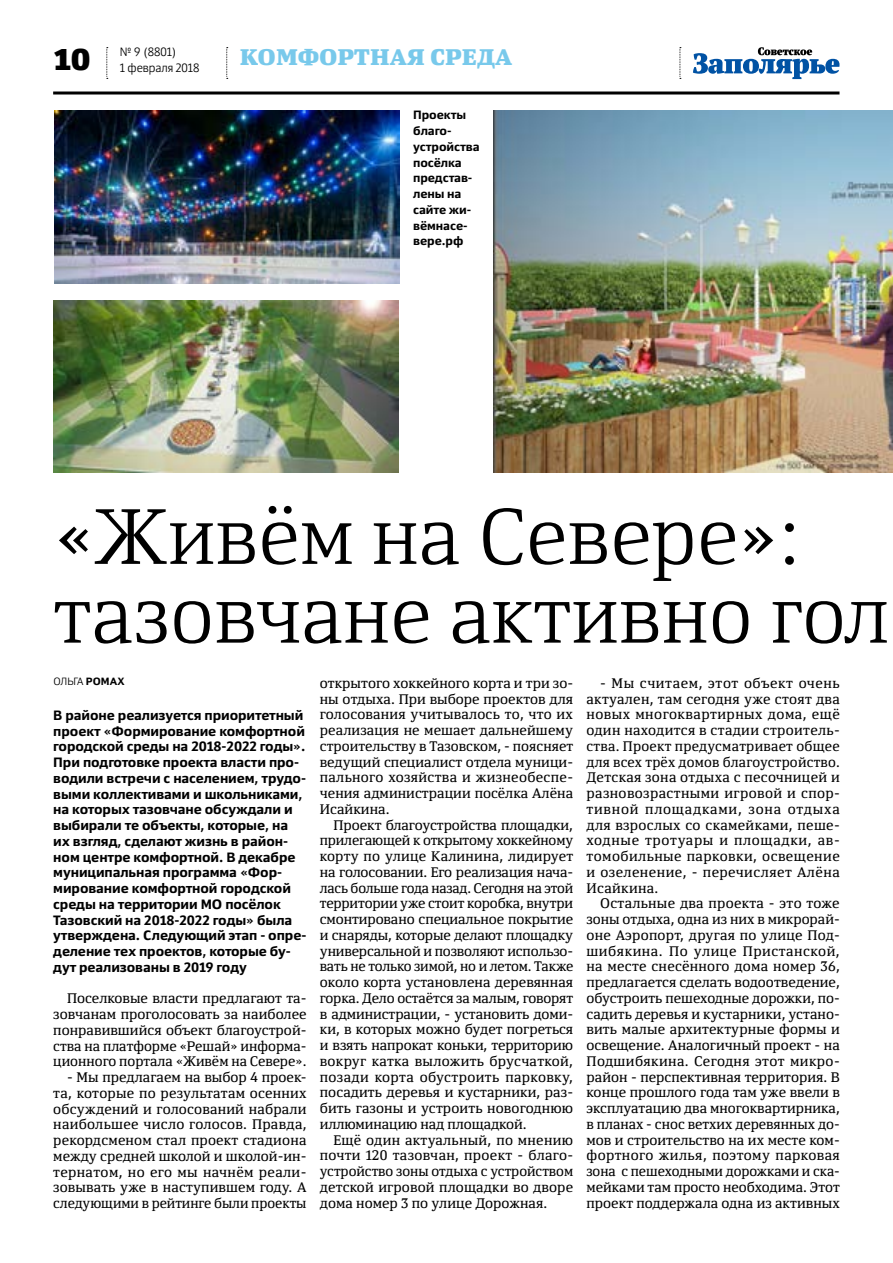
<style>
.page{position:relative;width:893px;height:1263px;background:#fff}
.page>*{position:absolute;margin:0;border:0;box-sizing:border-box;transform-origin:0 0}
.t1{font:300 78px/78.8px "Yefimov Serif";letter-spacing:-.005em;color:#000}
.t2{font:900 30px "Yefimov Sans";color:#000}
.t3{font:900 22.5px "Yefimov Serif";letter-spacing:.005em;color:#78c9eb}
.t4{font:13.8px/15.8px "Yefimov Serif";letter-spacing:.005em;color:#000;text-align:justify}
.t5{font:700 13.5px/15.8px "Yefimov Sans";letter-spacing:-.005em;color:#000}
.t6{font:700 12px/15.8px "Yefimov Sans";letter-spacing:-.005em;color:#000}
.t7{font:300 12px/15.8px "Yefimov Sans";letter-spacing:-.005em;color:#000}
.t8{font:300 10.5px "Yefimov Sans";letter-spacing:-.01em;color:#000}
.s1{font-weight:700}
</style>
<div class="page">
<svg style="left:106px;top:47px;width:2px;height:32px"></svg>
<svg style="left:679px;top:47px;width:2px;height:32px"></svg>
<svg style="left:226px;top:47px;width:2px;height:32px"></svg>
<hr style="left:53px;top:91px;width:786px;height:3px;background:#000">
<svg style="left:693px;top:47px;width:146px;height:32px"></svg>
<img style="left:493px;top:111px;width:400px;height:361px">
<img style="left:54px;top:110px;width:346px;height:173px">
<img style="left:53px;top:301px;width:346px;height:171px">
<h2 class="t2" style="left:53px;top:40px;width:39px">10</h2>
<p class="t7" style="left:120px;top:44px;width:81px">№ 9 (8801)<br>1 февраля 2018</p>
<h3 class="t3" style="left:240px;top:42px;width:274px">КОМФОРТНАЯ СРЕДА</h3>
<p class="t6" style="left:413px;top:107px;width:68px">Проекты благо&shy;устройства посёлка представ&shy;лены на сайте жи&shy;вёмнасе&shy;вере.рф</p>
<h1 class="t1" style="left:53px;top:497px;width:838px">«Живём на Севере»: тазовчане активно гол</h1>
<p class="t4" style="left:320px;top:675px;width:255px">открытого хоккейного корта и три зо&shy;ны отдыха. При выборе проектов для голосования учитывалось то, что их реализация не мешает дальнейшему строительству в Тазовском, - поясняет ведущий специалист отдела муници&shy;пального хозяйства и жизнеобеспе&shy;чения администрации посёлка Алёна Исайкина.</p>
<p class="t4" style="left:320px;top:817px;width:255px;text-indent:14px">Проект благоустройства площадки, прилегающей к открытому хоккейному корту по улице Калинина, лидирует на голосовании. Его реализация нача&shy;лась больше года назад. Сегодня на этой территории уже стоит коробка, внутри смонтировано специальное покрытие и снаряды, которые делают площадку универсальной и позволяют использо&shy;вать не только зимой, но и летом. Также около корта установлена деревянная горка. Дело остаётся за малым, говорят в администрации, - установить доми&shy;ки, в которых можно будет погреться и взять напрокат коньки, территорию вокруг катка выложить брусчаткой, позади корта обустроить парковку, посадить деревья и кустарники, раз&shy;бить газоны и устроить новогоднюю иллюминацию над площадкой.</p>
<p class="t4" style="left:320px;top:1132px;width:255px;text-indent:14px">Ещё один актуальный, по мнению почти 120 тазовчан, проект - благо&shy;устройство зоны отдыха с устройством детской игровой площадки во дворе дома номер 3 по улице Дорожная.</p>
<p class="t4" style="left:586px;top:675px;width:255px;text-indent:14px">- Мы считаем, этот объект очень актуален, там сегодня уже стоят два новых многоквартирных дома, ещё один находится в стадии строитель&shy;ства. Проект предусматривает общее для всех трёх домов благоустройство.<br>Детская зона отдыха с песочницей и разновозрастными игровой и спор&shy;тивной площадками, зона отдыха для взрослых со скамейками, пеше&shy;ходные тротуары и площадки, ав&shy;томобильные парковки, освещение и озеленение, - перечисляет Алёна Исайкина.</p>
<p class="t4" style="left:586px;top:895px;width:255px;text-indent:14px">Остальные два проекта - это тоже зоны отдыха, одна из них в микрорай&shy;оне Аэропорт, другая по улице Под&shy;шибякина. По улице Пристанской, на месте снесённого дома номер 36, предлагается сделать водоотведение, обустроить пешеходные дорожки, по&shy;садить деревья и кустарники, устано&shy;вить малые архитектурные формы и освещение. Аналогичный проект - на Подшибякина. Сегодня этот микро&shy;район - перспективная территория. В конце прошлого года там уже ввели в эксплуатацию два многоквартирника, в планах - снос ветхих деревянных до&shy;мов и строительство на их месте ком&shy;фортного жилья, поэтому парковая зона с пешеходными дорожками и ска&shy;мейками там просто необходима. Этот проект поддержала одна из активных</p>
<p class="t8" style="left:53px;top:675px;width:73px">ОЛЬГА <span class="s1">РОМАХ</span></p>
<p class="t5" style="left:53px;top:707px;width:255px">В районе реализуется приоритетный проект «Формирование комфортной городской среды на 2018-2022 годы».<br>При подготовке проекта власти про&shy;водили встречи с населением, трудо&shy;выми коллективами и школьниками, на которых тазовчане обсуждали и выбирали те объекты, которые, на их взгляд, сделают жизнь в район&shy;ном центре комфортной. В декабре муниципальная программа «Фор&shy;мирование комфортной городской среды на территории МО посёлок Тазовский на 2018-2022 годы» была утверждена. Следующий этап - опре&shy;деление тех проектов, которые бу&shy;дут реализованы в 2019 году</p>
<p class="t4" style="left:53px;top:990px;width:255px;text-indent:14px">Поселковые власти предлагают та&shy;зовчанам проголосовать за наиболее понравившийся объект благоустрой&shy;ства на платформе «Решай» информа&shy;ционного портала «Живём на Севере».</p>
<p class="t4" style="left:53px;top:1069px;width:255px;text-indent:14px">- Мы предлагаем на выбор 4 проек&shy;та, которые по результатам осенних обсуждений и голосований набрали наибольшее число голосов. Правда, рекордсменом стал проект стадиона между средней школой и школой-ин&shy;тернатом, но его мы начнём реали&shy;зовывать уже в наступившем году. А следующими в рейтинге были проекты</p>
</div>
